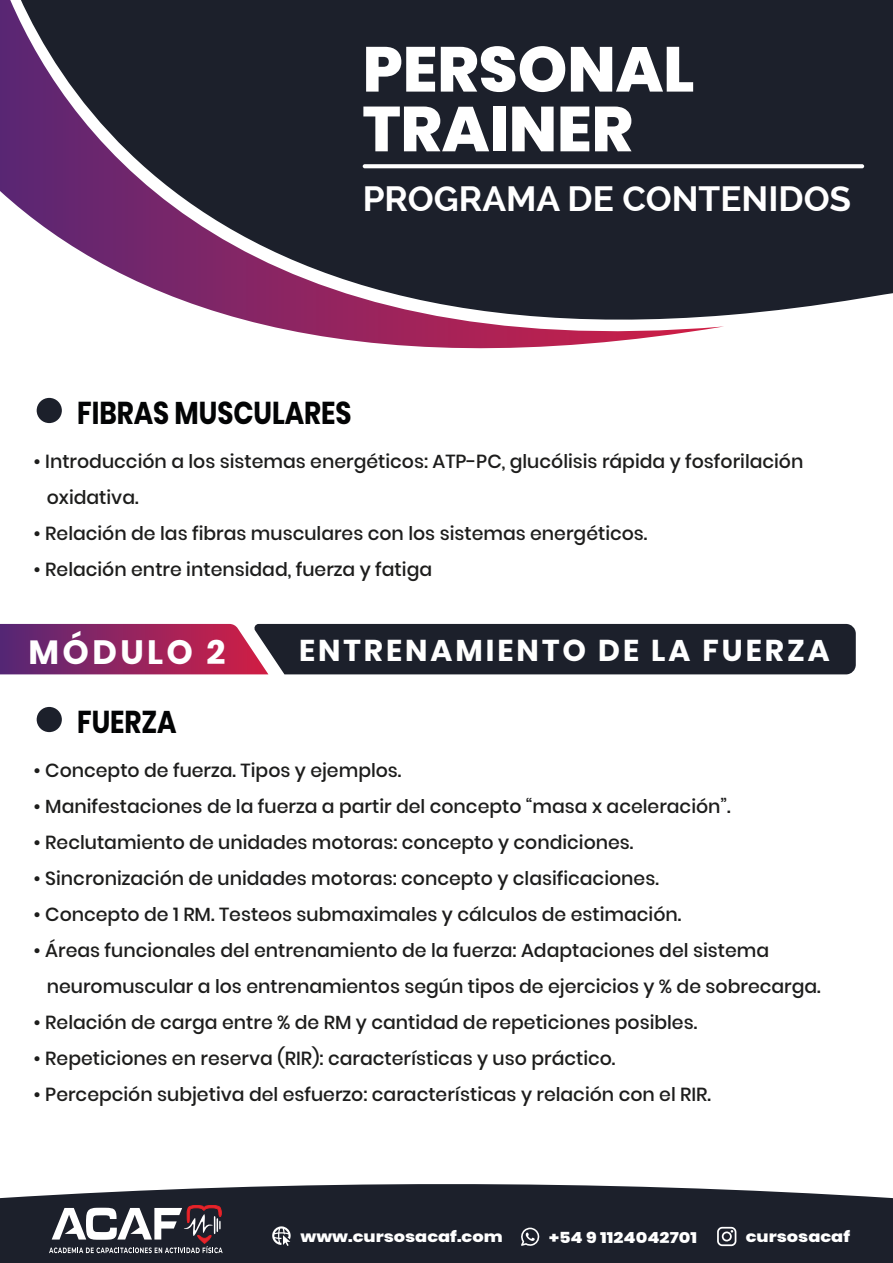
<style>
.page{position:relative;width:893px;height:1263px;background:#fff}
.page>*{position:absolute;margin:0;border:0;box-sizing:border-box;transform-origin:0 0}
.t1{font:800 63.3px/59.7px "Poppins";color:#fff}
.t2{font:700 35.1px "Raleway";color:#fff}
.t3{font:700 33.6px "Poppins";letter-spacing:.1em;color:#fff}
.t4{font:700 31.5px "Poppins";color:#030405;scale:.84 1}
.t5{font:700 30px "Poppins";letter-spacing:.1em;color:#fff}
.t6{font:500 18.9px/36px "Poppins";color:#1d1d1c}
.t7{font:800 15.3px "Poppins";color:#fff;scale:1.16 1}
</style>
<div class="page">
<svg style="left:0;top:1184px;width:893px;height:79px;background:#2b2f39"></svg>
<svg style="left:36px;top:0;width:857px;height:424px;fill:#1c202b"></svg>
<svg style="left:49px;top:1205px;width:174px;height:48px"></svg>
<svg style="left:272px;top:1226px;width:19px;height:20px"></svg>
<svg style="left:520px;top:1227px;width:20px;height:19px"></svg>
<svg style="left:717px;top:1227px;width:19px;height:19px"></svg>
<svg style="left:724px;top:164px;width:140px;height:4px"></svg>
<svg style="left:0;top:624px;width:856px;height:50px;background:#43253e"></svg>
<svg style="left:0;top:0;width:724px;height:390px"></svg>
<div style="left:37px;top:398px;width:25px;height:25px;background:#1c202b;border-radius:50%"></div>
<div style="left:37px;top:707px;width:25px;height:25px;background:#1c202b;border-radius:50%"></div>
<h1 class="t1" style="left:363px;top:40px;width:333px">PERSONAL<br>TRAINER</h1>
<h2 class="t2" style="left:363px;top:179px;width:490px">PROGRAMA DE CONTENIDOS</h2>
<h3 class="t4" style="left:77px;top:394px;width:328px">FIBRAS MUSCULARES</h3>
<p class="t6" style="left:47px;top:444px;width:758px;text-indent:-13px">• Introducción a los sistemas energéticos: ATP-PC, glucólisis rápida y fosforilación oxidativa.</p>
<p class="t6" style="left:34px;top:516px;width:615px">• Relación de las fibras musculares con los sistemas energéticos.</p>
<p class="t6" style="left:34px;top:552px;width:400px">• Relación entre intensidad, fuerza y fatiga</p>
<h3 class="t3" style="left:28px;top:632px;width:198px">MÓDULO 2</h3>
<h3 class="t4" style="left:77px;top:703px;width:120px">FUERZA</h3>
<h3 class="t5" style="left:299px;top:633px;width:532px">ENTRENAMIENTO DE LA FUERZA</h3>
<p class="t6" style="left:34px;top:753px;width:370px">• Concepto de fuerza. Tipos y ejemplos.</p>
<p class="t6" style="left:34px;top:789px;width:699px">• Manifestaciones de la fuerza a partir del concepto “masa x aceleración”.</p>
<p class="t6" style="left:34px;top:825px;width:601px">• Reclutamiento de unidades motoras: concepto y condiciones.</p>
<p class="t6" style="left:34px;top:861px;width:627px">• Sincronización de unidades motoras: concepto y clasificaciones.</p>
<p class="t6" style="left:34px;top:897px;width:649px">• Concepto de 1 RM. Testeos submaximales y cálculos de estimación.</p>
<p class="t6" style="left:47px;top:933px;width:775px;text-indent:-13px">• Áreas funcionales del entrenamiento de la fuerza: Adaptaciones del sistema neuromuscular a los entrenamientos según tipos de ejercicios y % de sobrecarga.</p>
<p class="t6" style="left:34px;top:1005px;width:665px">• Relación de carga entre % de RM y cantidad de repeticiones posibles.</p>
<p class="t6" style="left:34px;top:1041px;width:583px">• Repeticiones en reserva (RIR): características y uso práctico.</p>
<p class="t6" style="left:34px;top:1077px;width:679px">• Percepción subjetiva del esfuerzo: características y relación con el RIR.</p>
<p class="t7" style="left:301px;top:1228px;width:176px">www.cursosacaf.com</p>
<p class="t7" style="left:549px;top:1228px;width:129px">+54 9 1124042701</p>
<p class="t7" style="left:746px;top:1228px;width:91px">cursosacaf</p>
</div>
